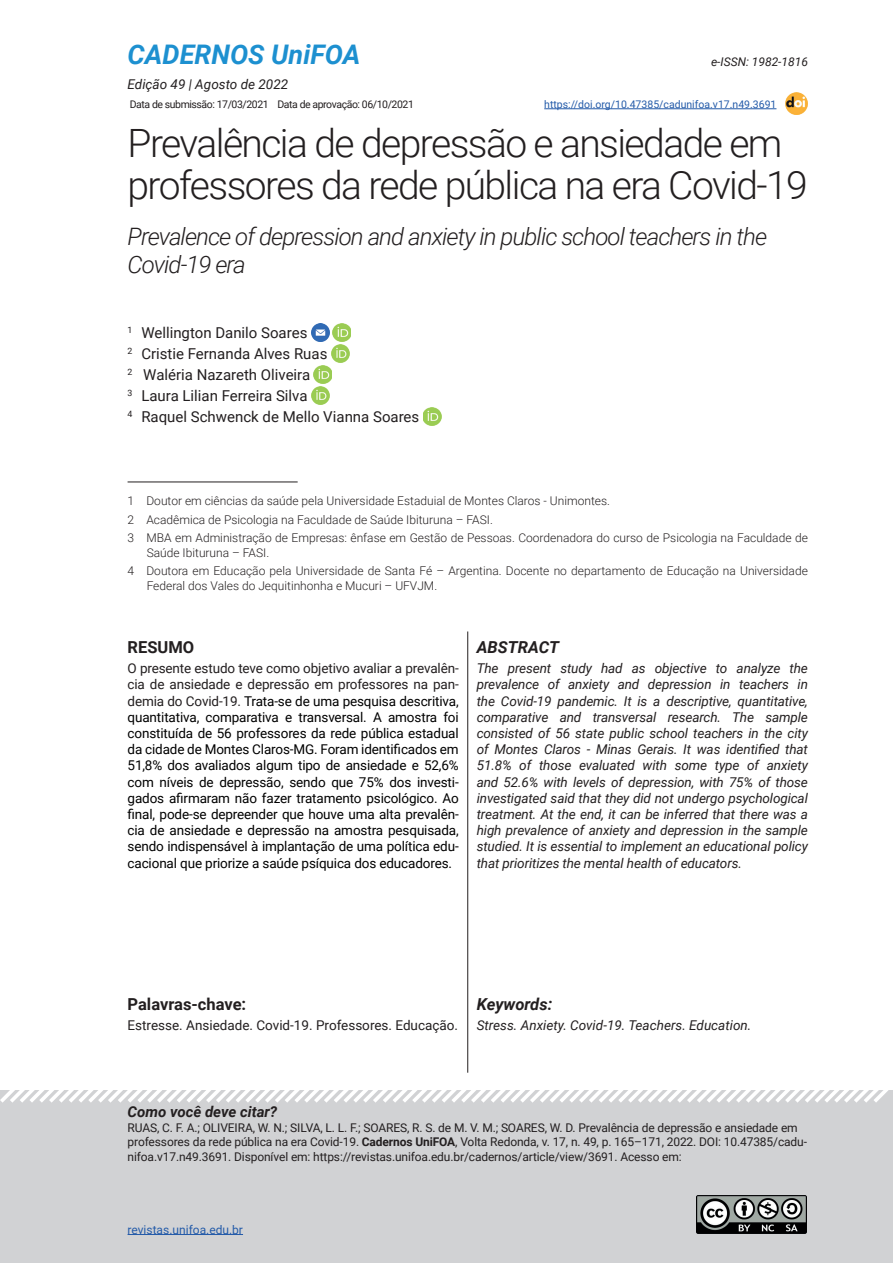
<style>
.page{position:relative;width:893px;height:1263px;background:#fff}
.page>*{position:absolute;margin:0;border:0;box-sizing:border-box;transform-origin:0 0}
.t1{font:300 39px/42px "Roboto";letter-spacing:-.04em;color:#231f20}
.t2{font:italic 700 27px "Roboto";color:#1d90d0}
.t3{font:italic 300 24px/28.8px "Roboto";letter-spacing:-.04em;color:#231f20}
.t4{font:700 16.5px "Roboto";color:#231f20}
.t5{font:italic 700 16.5px "Roboto";color:#231f20}
.t6{font:15px/21px "Roboto";color:#231f20}
.t7{font:italic 700 15px "Roboto";color:#231f20}
.t8{font:italic 13.5px/16.2px "Roboto";letter-spacing:-.01em;color:#231f20;text-align:justify}
.t9{font:13.5px/16.2px "Roboto";letter-spacing:-.01em;color:#000001;text-align:justify}
.t10{font:13.5px "Roboto";color:#231f20}
.t11{font:300 12px/18.6px "Roboto";color:#231f20}
.t12{font:12px/14.4px "Roboto";letter-spacing:-.01em;color:#231f20}
.t13{font:12px "Roboto";color:#245ba9}
.t14{font:italic 12px "Roboto";color:#231f20}
.t15{font:10.5px "Roboto";letter-spacing:-.04em;color:#231f20}
.t16{font:10.5px "Roboto";color:#245ba9}
.s1{color:#231f20}
.s2{font-weight:700}
</style>
<div class="page">
<div style="left:0;top:1091px;width:893px;height:172px;background:#d1d2d4"></div>
<hr style="left:128px;top:1234px;width:115px;height:1px;background:#245ba9">
<svg style="left:0;top:1090px;width:893px;height:13px"></svg>
<img style="left:697px;top:1195px;width:109px;height:38px">
<img style="left:786px;top:92px;width:22px;height:23px">
<img style="left:311px;top:324px;width:18px;height:18px">
<img style="left:333px;top:324px;width:18px;height:18px">
<img style="left:331px;top:345px;width:18px;height:18px">
<img style="left:314px;top:366px;width:18px;height:18px">
<img style="left:311px;top:387px;width:18px;height:18px">
<img style="left:423px;top:408px;width:18px;height:18px">
<hr style="left:128px;top:482px;width:170px;height:1px;background:#231f20">
<hr style="left:467px;top:631px;width:1px;height:442px;background:#231f20">
<hr style="left:544px;top:109px;width:232px;height:1px;background:#245ba9">
<h2 class="t2" style="left:128px;top:36px;width:235px">CADERNOS UniFOA</h2>
<p class="t8" style="left:128px;top:75px;width:162px">Edição 49 | Agosto de 2022</p>
<p class="t14" style="left:711px;top:54px;width:98px">e-ISSN: 1982-1816</p>
<p class="t15" style="left:130px;top:97px;width:286px">Data de submissão: 17/03/2021 Data de aprovação: 06/10/2021</p>
<p class="t16" style="left:544px;top:97px;width:234px">https://doi.org/10.47385/cadunifoa.v17.n49.3691</p>
<h1 class="t1" style="left:128px;top:121px;width:682px">Prevalência de depressão e ansiedade em professores da rede pública na era Covid-19</h1>
<h3 class="t3" style="left:128px;top:221px;width:641px">Prevalence of depression and anxiety in public school teachers in the<br>Covid-19 era</h3>
<p class="t6" style="left:128px;top:321px;width:293px"><sup>1</sup> Wellington Danilo Soares<br><sup>2</sup> Cristie Fernanda Alves Ruas<br><sup>2</sup> Waléria Nazareth Oliveira<br><sup>3</sup> Laura Lilian Ferreira Silva<br><sup>4</sup> Raquel Schwenck de Mello Vianna Soares</p>
<p class="t11" style="left:128px;top:491px;width:682px">1 Doutor em ciências da saúde pela Universidade Estaduial de Montes Claros - Unimontes.<br>2 Acadêmica de Psicologia na Faculdade de Saúde Ibituruna – FASI.<br>3 MBA em Administração de Empresas: ênfase em Gestão de Pessoas. Coordenadora do curso de Psicologia na Faculdade de</p>
<p class="t11" style="left:128px;top:542px;width:682px;text-indent:19px">Saúde Ibituruna – FASI.<br>4 Doutora em Educação pela Universidade de Santa Fé – Argentina. Docente no departamento de Educação na Universidade</p>
<p class="t11" style="left:147px;top:576px;width:292px">Federal dos Vales do Jequitinhonha e Mucuri – UFVJM.</p>
<p class="t4" style="left:128px;top:635px;width:68px">RESUMO</p>
<p class="t9" style="left:128px;top:660px;width:333px"><span class="s1">O presente estudo teve como objetivo avaliar a prevalên&shy;cia de ansiedade e depressão em professores na pan&shy;demia do Covid-19.</span> Trata-se de uma pesquisa descritiva, quantitativa, comparativa e transversal. A amostra foi constituída de 56 professores da rede pública estadual da cidade de Montes Claros-MG. Foram identificados em 51,8% dos avaliados algum tipo de ansiedade e 52,6% com níveis de depressão, sendo que 75% dos investi&shy;gados afirmaram não fazer tratamento psicológico. Ao final, pode-se depreender que houve uma alta prevalên&shy;cia de ansiedade e depressão na amostra pesquisada, sendo indispensável à implantação de uma política edu&shy;cacional que priorize a saúde psíquica dos educadores.</p>
<p class="t5" style="left:477px;top:635px;width:84px">ABSTRACT</p>
<p class="t8" style="left:477px;top:660px;width:333px">The present study had as objective to analyze the prevalence of anxiety and depression in teachers in the Covid-19 pandemic. It is a descriptive, quantitative, comparative and transversal research. The sample consisted of 56 state public school teachers in the city of Montes Claros - Minas Gerais. It was identified that 51.8% of those evaluated with some type of anxiety and 52.6% with levels of depression, with 75% of those investigated said that they did not undergo psychological treatment. At the end, it can be inferred that there was a high prevalence of anxiety and depression in the sample studied. It is essential to implement an educational policy that prioritizes the mental health of educators.</p>
<p class="t4" style="left:128px;top:992px;width:120px">Palavras-chave:</p>
<p class="t10" style="left:128px;top:1016px;width:332px">Estresse. Ansiedade. Covid-19. Professores. Educação.</p>
<p class="t5" style="left:477px;top:992px;width:77px">Keywords:</p>
<p class="t8" style="left:477px;top:1017px;width:276px">Stress. Anxiety. Covid-19. Teachers. Education.</p>
<p class="t7" style="left:128px;top:1101px;width:151px">Como você deve citar?</p>
<p class="t12" style="left:128px;top:1120px;width:681px">RUAS, C. F. A.; OLIVEIRA, W. N.; SILVA, L. L. F.; SOARES, R. S. de M. V. M.; SOARES, W. D. Prevalência de depressão e ansiedade em professores da rede pública na era Covid-19. <span class="s2">Cadernos UniFOA</span>, Volta Redonda, v. 17, n. 49, p. 165–171, 2022. DOI: 10.47385/cadu&shy;nifoa.v17.n49.3691. Disponível em: https://revistas.unifoa.edu.br/cadernos/article/view/3691. Acesso em:</p>
<p class="t13" style="left:128px;top:1221px;width:117px">revistas.unifoa.edu.br</p>
</div>
